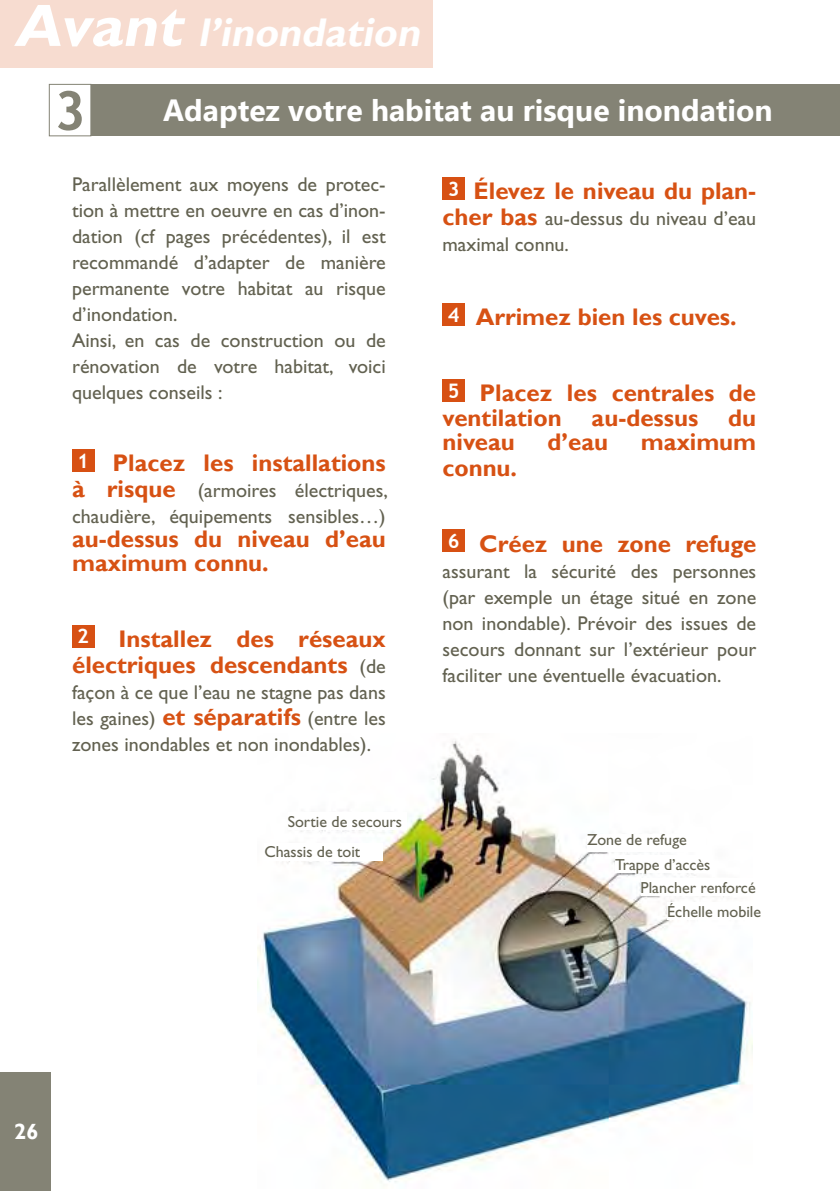
<style>
.page{position:relative;width:840px;height:1191px;background:#fff}
.page>*{position:absolute;margin:0;border:0;box-sizing:border-box;transform-origin:0 0}
.t1{font:700 54px "Trebuchet MS";color:#848375}
.t2{font:italic 700 40px "Gill Sans";color:#fff}
.t3{font:700 30px "Ebrima";color:#fff}
.t4{font:700 24px/24px "Gill Sans";color:#d75113}
.t5{font:700 22px "Gill Sans";color:#fff}
.t6{font:20px/26px "Gill Sans";color:#626150}
.t7{font:16px/24.6px "Gill Sans";color:#626150}
.s1{font-size:60px}
.s2{font-family:"Trebuchet MS";font-size:20px;color:#fff}
.s3{font-weight:700;font-size:24px;color:#d75113}
.s4{font-weight:400;font-size:20px;color:#626150}
</style>
<div class="page">
<div style="left:0;top:1073px;width:51px;height:118px;background:#848375"></div>
<img style="left:257px;top:740px;width:495px;height:442px">
<div style="left:586px;top:834px;width:119px;height:18px;background:#fff"></div>
<div style="left:615px;top:855px;width:97px;height:18px;background:#fff"></div>
<div style="left:640px;top:878px;width:119px;height:17px;background:#fff"></div>
<div style="left:667px;top:902px;width:118px;height:18px;background:#fff"></div>
<div style="left:287px;top:812px;width:119px;height:18px;background:#fff"></div>
<div style="left:264px;top:843px;width:119px;height:17px;background:#fff"></div>
<div style="left:49px;top:84px;width:42px;height:52px;border:1px solid #848375"></div>
<div style="left:91px;top:85px;width:748px;height:51px;background:#848375"></div>
<div style="left:0;top:0;width:432px;height:67px;background:#f7dcd0"></div>
<div style="left:72px;top:449px;width:22px;height:22px;background:#d75013"></div>
<div style="left:72px;top:625px;width:22px;height:22px;background:#d75013"></div>
<div style="left:442px;top:177px;width:22px;height:22px;background:#d75013"></div>
<div style="left:442px;top:303px;width:22px;height:22px;background:#d75013"></div>
<div style="left:442px;top:379px;width:22px;height:22px;background:#d75013"></div>
<div style="left:442px;top:529px;width:22px;height:22px;background:#d75013"></div>
<h2 class="t2" style="left:14px;top:8px;width:416px"><span class="s1">Avant</span> l’inondation</h2>
<h1 class="t1" style="left:54px;top:77px;width:33px">3</h1>
<h3 class="t3" style="left:163px;top:88px;width:610px">Adaptez votre habitat au risque inondation</h3>
<p class="t6" style="left:72px;top:171px;width:315px">Parallèlement aux moyens de protec&shy;tion à mettre en oeuvre en cas d’inon&shy;dation (cf pages précédentes), il est recommandé d’adapter de manière permanente votre habitat au risque d’inondation.<br>Ainsi, en cas de construction ou de rénovation de votre habitat, voici quelques conseils :</p>
<p class="t4" style="left:77px;top:452px;width:310px"><span class="s2">1</span> Placez les installations</p>
<p class="t6" style="left:72px;top:477px;width:317px"><span class="s3">à risque</span> (armoires électriques, chaudière, équipements sensibles…)</p>
<p class="t4" style="left:72px;top:528px;width:315px">au-dessus du niveau d’eau maximum connu.</p>
<p class="t4" style="left:72px;top:627px;width:315px;line-height:26px"><sup>2</sup> Installez des réseaux électriques descendants <span class="s4">(de</span></p>
<p class="t6" style="left:72px;top:679px;width:315px;text-align:justify">façon à ce que l’eau ne stagne pas dans les gaines) <span class="s3">et séparatifs</span> (entre les zones inondables et non inondables).</p>
<p class="t7" style="left:264px;top:806px;width:139px;line-height:30.6px;text-indent:23px">Sortie de secours<br>Chassis de toit</p>
<p class="t4" style="left:447px;top:180px;width:310px"><sup>3</sup> Élevez le niveau du plan-</p>
<p class="t6" style="left:442px;top:206px;width:315px"><span class="s3">cher bas</span> au-dessus du niveau d’eau maximal connu.</p>
<p class="t4" style="left:447px;top:306px;width:290px"><sup>4</sup> Arrimez bien les cuves.</p>
<p class="t4" style="left:442px;top:382px;width:315px;text-align:justify"><sup>5</sup> Placez les centrales de ventilation au-dessus du niveau</p>
<p class="t4" style="left:547px;top:430px;width:62px">d’eau</p>
<p class="t4" style="left:640px;top:430px;width:117px">maximum</p>
<p class="t4" style="left:442px;top:456px;width:76px">connu.</p>
<p class="t4" style="left:447px;top:532px;width:310px"><sup>6</sup> Créez une zone refuge</p>
<p class="t6" style="left:442px;top:558px;width:315px;text-align:justify">assurant la sécurité des personnes (par exemple un étage situé en zone non inondable). Prévoir des issues de secours donnant sur l’extérieur pour faciliter une éventuelle évacuation.</p>
<p class="t7" style="left:615px;top:827px;width:97px;text-indent:-28px">Zone de refuge<br>Trappe d’accès</p>
<p class="t7" style="left:667px;top:875px;width:95px;line-height:24px;text-indent:-27px">Plancher renforcé<br>Échelle mobile</p>
<p class="t5" style="left:14px;top:1118px;width:26px">26</p>
</div>
